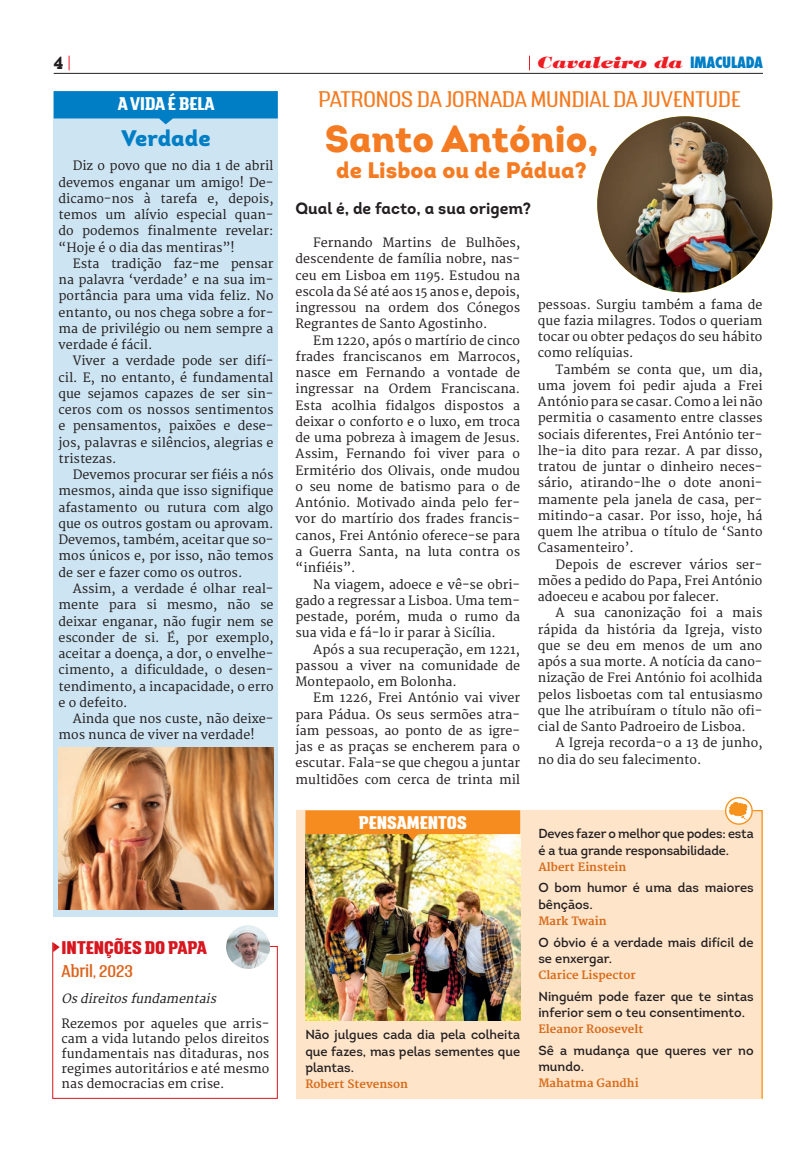
<style>
.page{position:relative;width:798px;height:1152px;background:#fff}
.page>*{position:absolute;margin:0;border:0;box-sizing:border-box;transform-origin:0 0}
.t1{font:37.5px "Intro Black Alt";color:#f47b21}
.t2{font:22.5px "Intro Black Alt";color:#f47b21}
.t3{font:22.5px "Intro Black Alt";letter-spacing:-.005em;color:#007ec5}
.t4{font:300 20px "Triump";color:#f47b21}
.t5{font:17.5px "Grn D Con Bla";color:#231f20}
.t6{font:16.25px "Intro Bold Alt";color:#231f20}
.t7{font:800 16.25px "Triump";color:#d7171f}
.t8{font:800 16.25px "Triump";color:#fff}
.t9{font:700 16.25px "Triump";color:#fff}
.t10{font:italic 800 15.5px "Tiffany";color:#ee1d23;scale:1.25 1}
.t11{font:15px "Triump";color:#dc641c}
.t12{font:13.12px/16.2px "Intro";color:#231f20}
.t13{font:12.5px/16.2px "Merriweather";color:#231f20;text-align:justify}
.t14{font:italic 12.5px "Merriweather";color:#231f20}
.t15{font:700 11.25px "Merriweather";color:#d76b1a}
.s1{font-family:"Futura";font-style:normal;font-stretch:condensed;font-size:15.25px;color:#007ec5}
</style>
<div class="page">
<div style="left:53px;top:91px;width:225px;height:825px;background:#cde5f3"></div>
<svg style="left:54px;top:91px;width:224px;height:33px;background:#218ecc"></svg>
<hr style="left:54px;top:73px;width:708px;height:1px;background:#231f20">
<svg style="left:69px;top:56px;width:1px;height:14px"></svg>
<svg style="left:529px;top:56px;width:1px;height:14px"></svg>
<img style="left:227px;top:925px;width:42px;height:16px">
<svg style="left:52px;top:941px;width:226px;height:158px"></svg>
<div style="left:295px;top:810px;width:467px;height:288px;background:#fee4c9"></div>
<svg style="left:725px;top:797px;width:26px;height:27px"></svg>
<div style="left:724px;top:797px;width:28px;height:27px;border:1px solid #f7931d;border-radius:50%"></div>
<svg style="left:727px;top:801px;width:36px;height:298px"></svg>
<img style="left:305px;top:840px;width:215px;height:180px">
<img style="left:305px;top:810px;width:215px;height:30px">
<img style="left:58px;top:747px;width:215px;height:162px">
<img style="left:597px;top:116px;width:175px;height:176px">
<h3 class="t5" style="left:54px;top:51px;width:11px">4</h3>
<p class="t10" style="left:537px;top:52px;width:182px">Cavaleiro da <span class="s1">IMACULADA</span></p>
<h3 class="t9" style="left:118px;top:92px;width:98px">A VIDA É BELA</h3>
<h2 class="t3" style="left:121px;top:123px;width:91px">Verdade</h2>
<p class="t13" style="left:58px;top:158px;width:216px;text-indent:14px">Diz o povo que no dia 1 de abril devemos enganar um amigo! De&shy;dicamo-nos à tarefa e, depois, temos um alívio especial quan&shy;do podemos finalmente revelar: “Hoje é o dia das mentiras”!</p>
<p class="t13" style="left:58px;top:256px;width:216px;text-indent:14px">Esta tradição faz-me pensar na palavra ‘verdade’ e na sua im&shy;portância para uma vida feliz. No entanto, ou nos chega sobre a for&shy;ma de privilégio ou nem sempre a verdade é fácil.</p>
<p class="t13" style="left:58px;top:353px;width:216px;text-indent:14px">Viver a verdade pode ser difí&shy;cil. E, no entanto, é fundamental que sejamos capazes de ser sin&shy;ceros com os nossos sentimentos e pensamentos, paixões e dese&shy;jos, palavras e silêncios, alegrias e tristezas.</p>
<p class="t13" style="left:58px;top:467px;width:216px;text-indent:14px">Devemos procurar ser fiéis a nós mesmos, ainda que isso signifique afastamento ou rutura com algo que os outros gostam ou aprovam.<br>Devemos, também, aceitar que so&shy;mos únicos e, por isso, não temos de ser e fazer como os outros.</p>
<p class="t13" style="left:58px;top:581px;width:216px;text-indent:14px">Assim, a verdade é olhar real&shy;mente para si mesmo, não se deixar enganar, não fugir nem se esconder de si. É, por exemplo, aceitar a doença, a dor, o envelhe&shy;cimento, a dificuldade, o desen&shy;tendimento, a incapacidade, o erro e o defeito.</p>
<p class="t13" style="left:58px;top:711px;width:216px;text-indent:14px">Ainda que nos custe, não deixe&shy;mos nunca de viver na verdade!</p>
<h3 class="t7" style="left:62px;top:935px;width:147px">INTENÇÕES DO PAPA</h3>
<p class="t11" style="left:62px;top:960px;width:73px">Abril, 2023</p>
<p class="t14" style="left:62px;top:991px;width:159px">Os direitos fundamentais</p>
<p class="t13" style="left:62px;top:1017px;width:209px;line-height:15px">Rezemos por aqueles que arris&shy;cam a vida lutando pelos direitos fundamentais nas ditaduras, nos regimes autoritários e até mesmo nas democracias em crise.</p>
<h3 class="t4" style="left:318px;top:86px;width:423px">PATRONOS DA JORNADA MUNDIAL DA JUVENTUDE</h3>
<h1 class="t1" style="left:324px;top:114px;width:275px">Santo António,</h1>
<h2 class="t2" style="left:336px;top:156px;width:252px">de Lisboa ou de Pádua?</h2>
<h3 class="t6" style="left:295px;top:197px;width:237px">Qual é, de facto, a sua origem?</h3>
<p class="t13" style="left:295px;top:235px;width:226px;text-indent:18px">Fernando Martins de Bulhões, descendente de família nobre, nas&shy;ceu em Lisboa em 1195. Estudou na escola da Sé até aos 15 anos e, depois, ingressou na ordem dos Cónegos Regrantes de Santo Agostinho.</p>
<p class="t13" style="left:295px;top:333px;width:226px;text-indent:18px">Em 1220, após o martírio de cinco frades franciscanos em Marrocos, nasce em Fernando a vontade de ingressar na Ordem Franciscana.<br>Esta acolhia fidalgos dispostos a deixar o conforto e o luxo, em troca de uma pobreza à imagem de Jesus.<br>Assim, Fernando foi viver para o Ermitério dos Olivais, onde mudou o seu nome de batismo para o de António. Motivado ainda pelo fer&shy;vor do martírio dos frades francis&shy;canos, Frei António oferece-se para a Guerra Santa, na luta contra os “infiéis”.</p>
<p class="t13" style="left:295px;top:576px;width:226px;text-indent:18px">Na viagem, adoece e vê-se obri&shy;gado a regressar a Lisboa. Uma tem&shy;pestade, porém, muda o rumo da sua vida e fá-lo ir parar à Sicília.</p>
<p class="t13" style="left:295px;top:641px;width:226px;text-indent:18px">Após a sua recuperação, em 1221, passou a viver na comunidade de Montepaolo, em Bolonha.</p>
<p class="t13" style="left:295px;top:690px;width:226px;text-indent:18px">Em 1226, Frei António vai viver para Pádua. Os seus sermões atra&shy;íam pessoas, ao ponto de as igre&shy;jas e as praças se encherem para o escutar. Fala-se que chegou a juntar multidões com cerca de trinta mil</p>
<h3 class="t8" style="left:358px;top:810px;width:109px">PENSAMENTOS</h3>
<p class="t12" style="left:305px;top:1026px;width:216px;text-align:justify">Não julgues cada dia pela colheita que fazes, mas pelas sementes que plantas.</p>
<p class="t15" style="left:305px;top:1077px;width:104px">Robert Stevenson</p>
<p class="t13" style="left:537px;top:296px;width:226px">pessoas. Surgiu também a fama de que fazia milagres. Todos o queriam tocar ou obter pedaços do seu hábito como relíquias.</p>
<p class="t13" style="left:537px;top:361px;width:226px;text-indent:18px">Também se conta que, um dia, uma jovem foi pedir ajuda a Frei António para se casar. Como a lei não permitia o casamento entre classes sociais diferentes, Frei António ter&shy;lhe-ia dito para rezar. A par disso, tratou de juntar o dinheiro neces&shy;sário, atirando-lhe o dote anoni&shy;mamente pela janela de casa, per&shy;mitindo-a casar. Por isso, hoje, há quem lhe atribua o título de ‘Santo Casamenteiro’.</p>
<p class="t13" style="left:537px;top:556px;width:226px;text-indent:18px">Depois de escrever vários ser&shy;mões a pedido do Papa, Frei António adoeceu e acabou por falecer.</p>
<p class="t13" style="left:537px;top:605px;width:226px;text-indent:18px">A sua canonização foi a mais rápida da história da Igreja, visto que se deu em menos de um ano após a sua morte. A notícia da cano&shy;nização de Frei António foi acolhida pelos lisboetas com tal entusiasmo que lhe atribuíram o título não ofi&shy;cial de Santo Padroeiro de Lisboa.</p>
<p class="t13" style="left:537px;top:735px;width:226px;text-indent:18px">A Igreja recorda-o a 13 de junho, no dia do seu falecimento.</p>
<p class="t12" style="left:538px;top:825px;width:217px">Deves fazer o melhor que podes: esta é a tua grande responsabilidade.</p>
<p class="t15" style="left:538px;top:860px;width:90px">Albert Einstein</p>
<p class="t12" style="left:538px;top:879px;width:217px">O bom humor é uma das maiores bênçãos.</p>
<p class="t15" style="left:538px;top:914px;width:70px">Mark Twain</p>
<p class="t12" style="left:538px;top:933px;width:217px">O óbvio é a verdade mais difícil de se enxergar.</p>
<p class="t15" style="left:538px;top:968px;width:99px">Clarice Lispector</p>
<p class="t12" style="left:538px;top:988px;width:217px">Ninguém pode fazer que te sintas inferior sem o teu consentimento.</p>
<p class="t15" style="left:538px;top:1022px;width:106px">Eleanor Roosevelt</p>
<p class="t12" style="left:538px;top:1042px;width:217px">Sê a mudança que queres ver no mundo.</p>
<p class="t15" style="left:538px;top:1076px;width:102px">Mahatma Gandhi</p>
</div>
